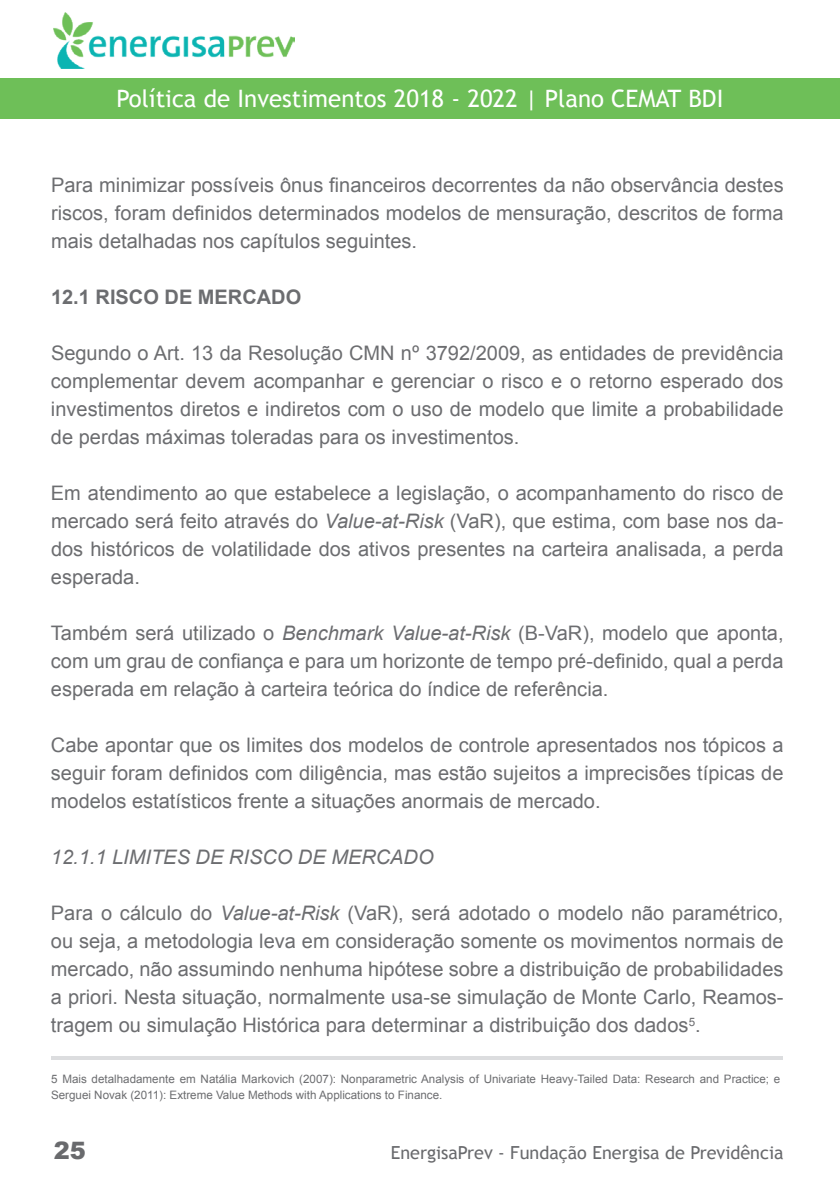
<style>
.page{position:relative;width:840px;height:1191px;background:#fff}
.page>*{position:absolute;margin:0;border:0;box-sizing:border-box;transform-origin:0 0}
.t1{font:24px "Trebuchet MS";color:#fff}
.t2{font:900 24px "Arial";color:#696a6d}
.t3{font:20px/28px "Arial";color:#6c6d70;text-align:justify}
.t4{font:italic 20px "Arial";color:#6c6d70}
.t5{font:700 20px "Arial";color:#6c6d70}
.t6{font:18px "Trebuchet MS";color:#696a6d}
.t7{font:11.6px/16px "Arial";color:#6c6d70}
.s1{font-style:italic}
</style>
<div class="page">
<img style="left:54px;top:13px;width:240px;height:55px">
<div style="left:0;top:79px;width:839px;height:40px;background:#6ebf58"></div>
<hr style="left:52px;top:1056px;width:730px;height:3px;background:#dcdddf">
<p class="t1" style="left:116px;top:84px;width:608px">Política de Investimentos 2018 - 2022 | Plano CEMAT BDI</p>
<p class="t3" style="left:51px;top:171px;width:733px">Para minimizar possíveis ônus financeiros decorrentes da não observância destes riscos, foram definidos determinados modelos de mensuração, descritos de forma mais detalhadas nos capítulos seguintes.</p>
<p class="t5" style="left:51px;top:283px;width:72px">12.1 RISCO</p>
<p class="t5" style="left:164px;top:283px;width:66px">DE MERCADO</p>
<p class="t3" style="left:51px;top:339px;width:733px">Segundo o Art. 13 da Resolução CMN nº 3792/2009, as entidades de previdência complementar devem acompanhar e gerenciar o risco e o retorno esperado dos investimentos diretos e indiretos com o uso de modelo que limite a probabilidade de perdas máximas toleradas para os investimentos.</p>
<p class="t3" style="left:51px;top:479px;width:733px">Em atendimento ao que estabelece a legislação, o acompanhamento do risco de mercado será feito através do <span class="s1">Value-at-Risk</span> (VaR), que estima, com base nos da&shy;dos históricos de volatilidade dos ativos presentes na carteira analisada, a perda esperada.</p>
<p class="t3" style="left:51px;top:619px;width:733px">Também será utilizado o <span class="s1">Benchmark Value-at-Risk</span> (B-VaR), modelo que aponta, com um grau de confiança e para um horizonte de tempo pré-definido, qual a perda esperada em relação à carteira teórica do índice de referência.</p>
<p class="t3" style="left:51px;top:731px;width:733px">Cabe apontar que os limites dos modelos de controle apresentados nos tópicos a seguir foram definidos com diligência, mas estão sujeitos a imprecisões típicas de modelos estatísticos frente a situações anormais de mercado.</p>
<p class="t4" style="left:51px;top:844px;width:296px">12.1.1 Limites de risco de merc</p>
<p class="t4" style="left:390px;top:844px;width:45px">ado</p>
<p class="t3" style="left:51px;top:899px;width:733px">Para o cálculo do <span class="s1">Value-at-Risk</span> (VaR), será adotado o modelo não paramétrico, ou seja, a metodologia leva em consideração somente os movimentos normais de mercado, não assumindo nenhuma hipótese sobre a distribuição de probabilidades a priori. Nesta situação, normalmente usa-se simulação de Monte Carlo, Reamos&shy;tragem ou simulação Histórica para determinar a distribuição dos dados<sup>5</sup>.</p>
<p class="t7" style="left:51px;top:1071px;width:730px">5 Mais detalhadamente em Natália Markovich (2007): Nonparametric Analysis of Univariate Heavy-Tailed Data: Research and Practice; e<br>Serguei Novak (2011): Extreme Value Methods with Applications to Finance.</p>
<p class="t2" style="left:54px;top:1133px;width:34px">25</p>
<p class="t6" style="left:390px;top:1141px;width:394px">EnergisaPrev - Fundação Energisa de Previdência</p>
</div>
